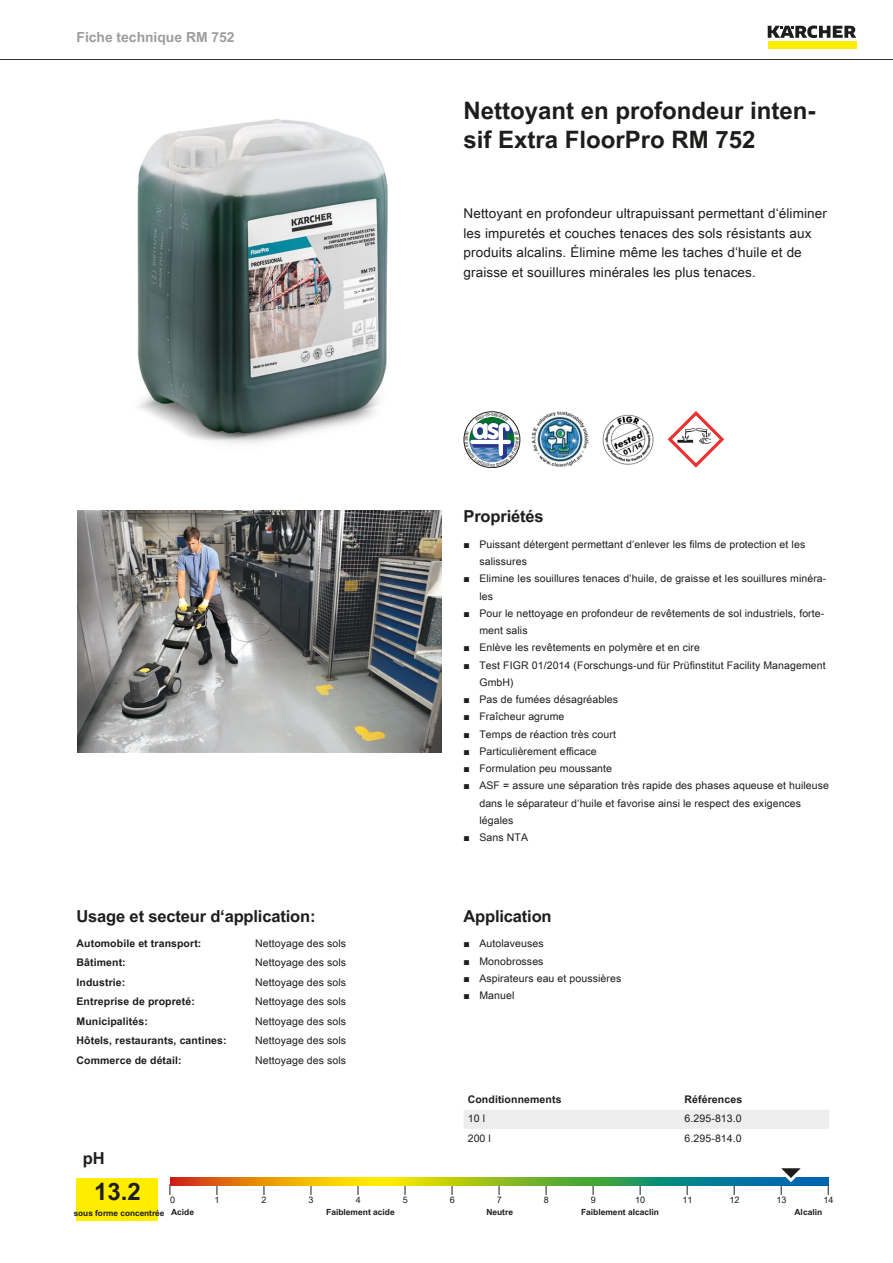
<style>
.page{position:relative;width:893px;height:1263px;background:#fff}
.page>*{position:absolute;margin:0;border:0;box-sizing:border-box;transform-origin:0 0}
.t1{font:700 24px/28.8px "Arial Unicode MS";color:#1d1d1b}
.t2{font:700 16.5px "Arial Unicode MS";letter-spacing:-.01em;color:#1d1d1b}
.t3{font:700 13.8px "Arial Unicode MS";color:#9d9d9d}
.t4{font:13.5px/19.5px "Arial Unicode MS";letter-spacing:.01em;color:#1d1d1b}
.t5{font:10.5px/17.2px "Arial Unicode MS";letter-spacing:.01em;color:#1d1d1b}
.t6{font:700 10.5px "Arial Unicode MS";letter-spacing:.01em;color:#1d1d1b}
.t7{font:9px "Arial Unicode MS";color:#1d1d1b}
.t8{font:700 8.4px "Arial Unicode MS";color:#1d1d1b}
.t9{font:700 8.25px "Arial Unicode MS";color:#1d1d1b}
.s1{font-family:"Arial"}
.s2{font-size:8.4px}
</style>
<div class="page">
<hr style="left:0;top:59px;width:893px;height:1px;background:#1d1d1b">
<div style="left:768px;top:42px;width:88px;height:7px;background:#ffed00"></div>
<svg style="left:768px;top:26px;width:88px;height:12px"></svg>
<img style="left:137px;top:119px;width:251px;height:325px">
<img style="left:531px;top:411px;width:57px;height:56px">
<img style="left:602px;top:414px;width:52px;height:51px">
<svg style="left:668px;top:411px;width:56px;height:57px"></svg>
<img style="left:77px;top:510px;width:365px;height:243px">
<div style="left:77px;top:1178px;width:81px;height:42px;background:#ffed00"></div>
<svg style="left:170px;top:1178px;width:658px;height:8px;background:#8ba033"></svg>
<svg style="left:773px;top:1168px;width:38px;height:27px"></svg>
<div style="left:464px;top:1110px;width:365px;height:19px;background:#ededed"></div>
<svg style="left:464px;top:412px;width:56px;height:56px"></svg>
<h3 class="t3" style="left:77px;top:27px;width:160px">Fiche technique RM 752</h3>
<h2 class="t2" style="left:77px;top:904px;width:240px">Usage et secteur d‘application:</h2>
<p class="t6" style="left:77px;top:936px;width:126px">Automobile et transport:</p>
<p class="t5" style="left:255px;top:934px;width:93px">Nettoyage des sols</p>
<p class="t6" style="left:77px;top:955px;width:51px">Bâtiment:</p>
<p class="t5" style="left:255px;top:954px;width:93px">Nettoyage des sols</p>
<p class="t6" style="left:77px;top:974px;width:50px">Industrie:</p>
<p class="t5" style="left:255px;top:973px;width:93px">Nettoyage des sols</p>
<p class="t6" style="left:77px;top:994px;width:120px">Entreprise de propreté:</p>
<p class="t5" style="left:255px;top:993px;width:93px">Nettoyage des sols</p>
<p class="t6" style="left:77px;top:1013px;width:73px">Municipalités:</p>
<p class="t5" style="left:255px;top:1012px;width:93px">Nettoyage des sols</p>
<p class="t6" style="left:77px;top:1033px;width:152px">Hôtels, restaurants, cantines:</p>
<p class="t5" style="left:255px;top:1031px;width:93px">Nettoyage des sols</p>
<p class="t6" style="left:77px;top:1052px;width:107px">Commerce de détail:</p>
<p class="t5" style="left:255px;top:1051px;width:93px">Nettoyage des sols</p>
<h1 class="t1" style="left:463px;top:97px;width:353px">Nettoyant en profondeur inten&shy;sif Extra FloorPro RM 752</h1>
<p class="t4" style="left:463px;top:203px;width:365px">Nettoyant en profondeur ultrapuissant permettant d‘éliminer les impuretés et couches tenaces des sols résistants aux produits alcalins. Élimine même les taches d‘huile et de graisse et souillures minérales les plus tenaces.</p>
<h2 class="t2" style="left:463px;top:504px;width:82px">Propriétés</h2>
<p class="t5" style="left:479px;top:535px;width:327px;text-indent:-16px"><span class="s1">■</span> Puissant détergent permettant d‘enlever les films de protection et les salissures</p>
<p class="t5" style="left:479px;top:570px;width:348px;text-indent:-16px"><span class="s1">■</span> Elimine les souillures tenaces d’huile, de graisse et les souillures minéra&shy;les</p>
<p class="t5" style="left:479px;top:604px;width:346px;text-indent:-16px"><span class="s1">■</span> Pour le nettoyage en profondeur de revêtements de sol industriels, forte&shy;ment salis</p>
<p class="t5" style="left:463px;top:639px;width:238px"><span class="s1">■</span> Enlève les revêtements en polymère et en cire</p>
<p class="t5" style="left:479px;top:656px;width:348px;text-indent:-16px"><span class="s1">■</span> Test FIGR 01/2014 (Forschungs-und für Prüfinstitut Facility Management<br>GmbH)</p>
<p class="t5" style="left:463px;top:691px;width:156px"><span class="s1">■</span> Pas de fumées désagréables</p>
<p class="t5" style="left:463px;top:708px;width:102px"><span class="s1">■</span> Fraîcheur agrume</p>
<p class="t5" style="left:463px;top:725px;width:154px"><span class="s1">■</span> Temps de réaction très court</p>
<p class="t5" style="left:463px;top:742px;width:135px"><span class="s1">■</span> Particulièrement efficace</p>
<p class="t5" style="left:463px;top:760px;width:150px"><span class="s1">■</span> Formulation peu moussante</p>
<p class="t5" style="left:479px;top:777px;width:351px;text-indent:-16px"><span class="s1">■</span> ASF = assure une séparation très rapide des phases aqueuse et huileuse dans le séparateur d‘huile et favorise ainsi le respect des exigences légales</p>
<p class="t5" style="left:463px;top:829px;width:66px"><span class="s1">■</span> Sans NTA</p>
<h2 class="t2" style="left:463px;top:904px;width:90px">Application</h2>
<p class="t5" style="left:463px;top:935px;width:82px"><span class="s1">■</span> Autolaveuses</p>
<p class="t5" style="left:463px;top:952px;width:82px"><span class="s1">■</span> Monobrosses</p>
<p class="t5" style="left:463px;top:969px;width:159px"><span class="s1">■</span> Aspirateurs eau et poussières</p>
<p class="t5" style="left:463px;top:986px;width:52px"><span class="s1">■</span> Manuel</p>
<p class="t6" style="left:468px;top:1092px;width:95px">Conditionnements</p>
<p class="t6" style="left:685px;top:1092px;width:59px">Références</p>
<p class="t5" style="left:468px;top:1110px;width:19px">10 l</p>
<p class="t5" style="left:685px;top:1110px;width:59px">6.295-813.0</p>
<p class="t5" style="left:468px;top:1129px;width:25px">200 l</p>
<p class="t5" style="left:685px;top:1129px;width:59px">6.295-814.0</p>
<h2 class="t2" style="left:83px;top:1146px;width:23px">pH</h2>
<h1 class="t1" style="left:94px;top:1178px;width:48px">13.2</h1>
<p class="t7" style="left:170px;top:1193px;width:7px">0</p>
<p class="t7" style="left:215px;top:1193px;width:7px">1</p>
<p class="t7" style="left:262px;top:1193px;width:7px">2</p>
<p class="t7" style="left:309px;top:1193px;width:7px">3</p>
<p class="t7" style="left:356px;top:1193px;width:7px">4</p>
<p class="t7" style="left:403px;top:1193px;width:7px">5</p>
<p class="t7" style="left:450px;top:1193px;width:7px">6</p>
<p class="t7" style="left:497px;top:1193px;width:7px">7</p>
<p class="t7" style="left:544px;top:1193px;width:7px">8</p>
<p class="t7" style="left:591px;top:1193px;width:7px">9</p>
<p class="t7" style="left:635px;top:1193px;width:12px">10</p>
<p class="t7" style="left:682px;top:1193px;width:12px">11</p>
<p class="t7" style="left:729px;top:1193px;width:12px">12</p>
<p class="t7" style="left:776px;top:1193px;width:12px">13</p>
<p class="t7" style="left:823px;top:1193px;width:12px">14</p>
<p class="t9" style="left:74px;top:1207px;width:122px">sous forme concentrée <span class="s2">Acide</span></p>
<p class="t8" style="left:326px;top:1206px;width:70px">Faiblement acide</p>
<p class="t8" style="left:486px;top:1206px;width:28px">Neutre</p>
<p class="t8" style="left:581px;top:1206px;width:79px">Faiblement alcaclin</p>
<p class="t8" style="left:794px;top:1206px;width:29px">Alcalin</p>
</div>
